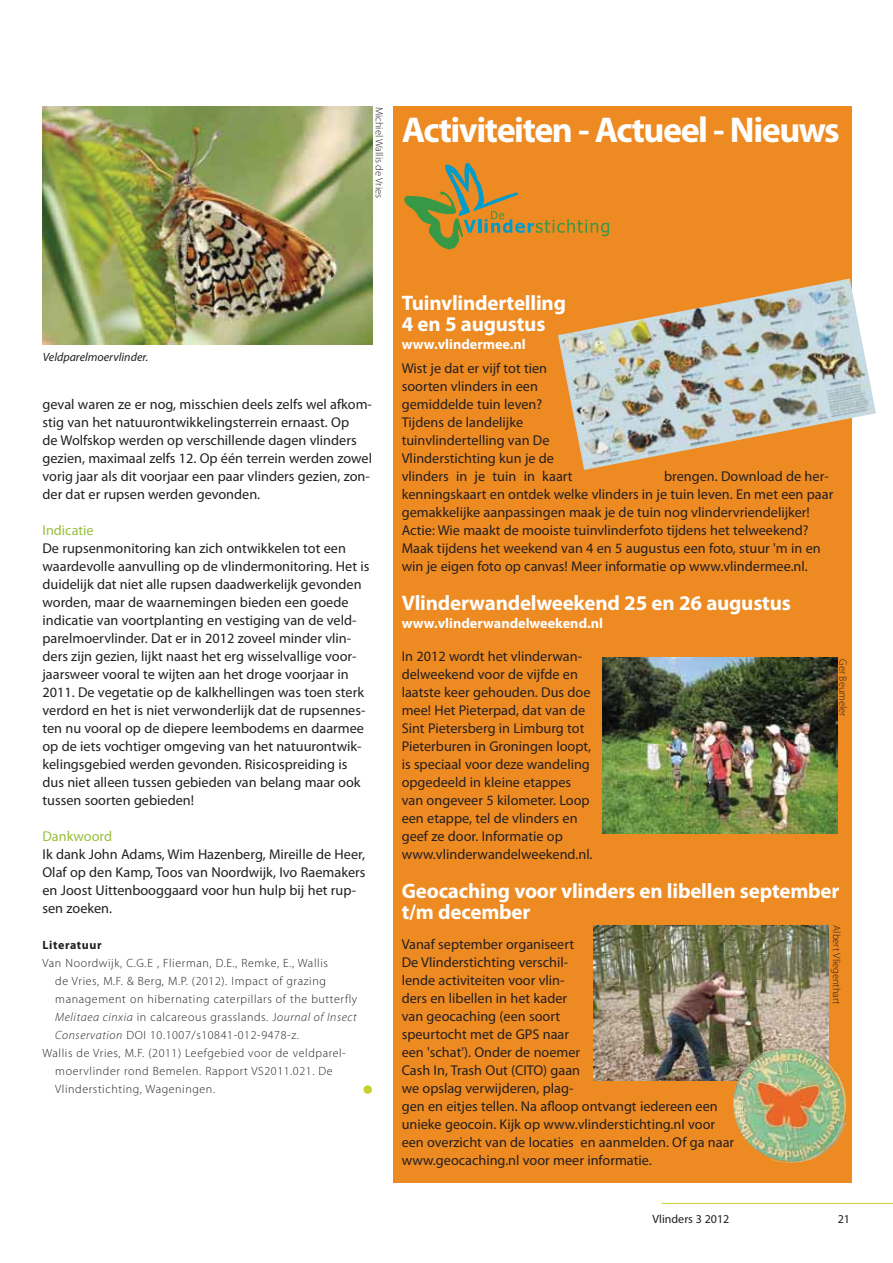
<style>
.page{position:relative;width:893px;height:1263px;background:#fff}
.page>*{position:absolute;margin:0;border:0;box-sizing:border-box;transform-origin:0 0}
.t1{font:700 36px "Myriad Pro";letter-spacing:-.04em;color:#fff}
.t2{font:700 21px/21px "Myriad Pro";letter-spacing:-.01em;color:#fff}
.t3{font:14.25px/18px "Myriad Pro";color:#231f20}
.t4{font:700 14.25px "Myriad Pro";color:#fff}
.t5{font:14.25px "Myriad Pro";color:#97bf3d}
.t6{font:300 12px "Myriad Pro";letter-spacing:.05em;color:#231f20}
.t7{font:italic 300 12px "Myriad Pro";letter-spacing:.05em;color:#231f20}
.t8{font:italic 12px "Myriad Pro";color:#231f20}
.t9{font:12px "Myriad Pro";color:#231f20}
.t10{font:700 12px "Myriad Pro";letter-spacing:.05em;color:#231f20}
.t11{font:300 10.5px "Myriad Pro";color:#231f20}
.s1{font-style:normal}
.s2{font-style:italic}
</style>
<div class="page">
<hr style="left:662px;top:1203px;width:231px;height:1px;background:#c7d22d">
<img style="left:43px;top:107px;width:329px;height:237px">
<div style="left:393px;top:107px;width:458px;height:1076px;background:#ee8a22"></div>
<img style="left:558px;top:279px;width:318px;height:191px">
<img style="left:603px;top:658px;width:234px;height:176px">
<img style="left:594px;top:925px;width:234px;height:156px">
<img style="left:733px;top:1047px;width:68px;height:92px">
<div style="left:363px;top:1085px;width:9px;height:9px;background:#c7d22d;border-radius:50%"></div>
<svg style="left:404px;top:163px;width:205px;height:87px"></svg>
<p class="t11" style="left:383px;top:107px;width:93px;rotate:90deg">Michiel Wallis de Vries</p>
<h1 class="t1" style="left:402px;top:116px;width:439px">Activiteiten - Actueel - Nieuws</h1>
<p class="t8" style="left:43px;top:353px;width:107px">Veldparelmoervlinder.</p>
<p class="t3" style="left:43px;top:396px;width:331px">geval waren ze er nog, misschien deels zelfs wel afkom&shy;stig van het natuurontwikkelingsterrein ernaast. Op<br>de Wolfskop werden op verschillende dagen vlinders gezien, maximaal zelfs 12. Op één terrein werden zowel vorig jaar als dit voorjaar een paar vlinders gezien, zon&shy;der dat er rupsen werden gevonden.</p>
<p class="t5" style="left:43px;top:525px;width:53px">Indicatie</p>
<p class="t3" style="left:43px;top:540px;width:328px">De rupsenmonitoring kan zich ontwikkelen tot een waardevolle aanvulling op de vlindermonitoring. Het is duidelijk dat niet alle rupsen daadwerkelijk gevonden worden, maar de waarnemingen bieden een goede indicatie van voortplanting en vestiging van de veld&shy;parelmoervlinder. Dat er in 2012 zoveel minder vlin&shy;ders zijn gezien, lijkt naast het erg wisselvallige voor&shy;jaarsweer vooral te wijten aan het droge voorjaar in 2011. De vegetatie op de kalkhellingen was toen sterk verdord en het is niet verwonderlijk dat de rupsennes&shy;ten nu vooral op de diepere leembodems en daarmee op de iets vochtiger omgeving van het natuurontwik&shy;kelingsgebied werden gevonden. Risicospreiding is dus niet alleen tussen gebieden van belang maar ook tussen soorten gebieden!</p>
<p class="t5" style="left:43px;top:831px;width:71px">Dankwoord</p>
<p class="t3" style="left:43px;top:846px;width:324px">Ik dank John Adams, Wim Hazenberg, Mireille de Heer, Olaf op den Kamp, Toos van Noordwijk, Ivo Raemakers en Joost Uittenbooggaard voor hun hulp bij het rup&shy;sen zoeken.</p>
<p class="t10" style="left:43px;top:940px;width:61px">Literatuur</p>
<p class="t6" style="left:43px;top:958px;width:287px">Van Noordwijk, C.G.E , Flierman, D.E., Remke, E., Wallis</p>
<p class="t6" style="left:55px;top:976px;width:272px">de Vries, M.F. &amp; Berg, M.P. (2012). Impact of grazing</p>
<p class="t6" style="left:55px;top:994px;width:303px">management on hibernating caterpillars of the butterfly</p>
<p class="t7" style="left:55px;top:1010px;width:303px">Melitaea cinxia <span class="s1">in calcareous grasslands. J</span>ournal of Insect</p>
<p class="t6" style="left:55px;top:1030px;width:245px"><span class="s2">Conservation</span> DOI 10.1007/s10841-012-9478-z.</p>
<p class="t6" style="left:43px;top:1048px;width:305px">Wallis de Vries, M.F. (2011) Leefgebied voor de veldparel-</p>
<p class="t6" style="left:55px;top:1066px;width:279px">moervlinder rond Bemelen. Rapport VS2011.021. De</p>
<p class="t6" style="left:55px;top:1084px;width:161px">Vlinderstichting, Wageningen.</p>
<h2 class="t2" style="left:402px;top:294px;width:166px">Tuinvlindertelling<br>4 en 5 augustus</h2>
<p class="t4" style="left:402px;top:339px;width:126px">www.vlindermee.nl</p>
<p class="t3" style="left:402px;top:360px;width:172px">Wist je dat er vijf tot tien soorten vlinders in een gemiddelde tuin leven?<br>Tijdens de landelijke tuinvlindertelling van De<br>Vlinderstichting kun je de vlinders in je tuin in kaart</p>
<p class="t3" style="left:402px;top:468px;width:433px;text-indent:262px">brengen. Download de her&shy;kenningskaart en ontdek welke vlinders in je tuin leven. En met een paar gemakkelijke aanpassingen maak je de tuin nog vlindervriendelijker!<br>Actie: Wie maakt de mooiste tuinvlinderfoto tijdens het telweekend?<br>Maak tijdens het weekend van 4 en 5 augustus een foto, stuur 'm in en win je eigen foto op canvas! Meer informatie op www.vlindermee.nl.</p>
<h2 class="t2" style="left:402px;top:594px;width:391px">Vlinderwandelweekend 25 en 26 augustus</h2>
<p class="t4" style="left:402px;top:618px;width:203px">www.vlinderwandelweekend.nl</p>
<p class="t3" style="left:402px;top:648px;width:192px">In 2012 wordt het vlinderwan&shy;delweekend voor de vijfde en laatste keer gehouden. Dus doe mee! Het Pieterpad, dat van de<br>Sint Pietersberg in Limburg tot<br>Pieterburen in Groningen loopt, is speciaal voor deze wandeling opgedeeld in kleine etappes van ongeveer 5 kilometer. Loop een etappe, tel de vlinders en geef ze door. Informatie op www.vlinderwandelweekend.nl.</p>
<h2 class="t2" style="left:402px;top:882px;width:439px">Geocaching voor vlinders en libellen september t/m december</h2>
<p class="t3" style="left:402px;top:936px;width:334px">Vanaf september organiseert<br>De Vlinderstichting verschil-<br>lende activiteiten voor vlin-<br>ders en libellen in het kader<br>van geocaching (een soort<br>speurtocht met de GPS naar<br>een 'schat'). Onder de noemer<br>Cash In, Trash Out (CITO) gaan<br>we opslag verwijderen, plag-<br>gen en eitjes tellen. Na afloop ontvangt iedereen een unieke geocoin. Kijk op www.vlinderstichting.nl voor een overzicht van de locaties en aanmelden. Of ga naar www.geocaching.nl voor meer informatie.</p>
<p class="t11" style="left:847px;top:659px;width:59px;rotate:90deg">Ger Beumeler</p>
<p class="t11" style="left:840px;top:925px;width:81px;rotate:90deg">Albert Vliegenthart</p>
<p class="t9" style="left:652px;top:1214px;width:78px">Vlinders 3 2012</p>
<p class="t9" style="left:838px;top:1214px;width:14px">21</p>
</div>
